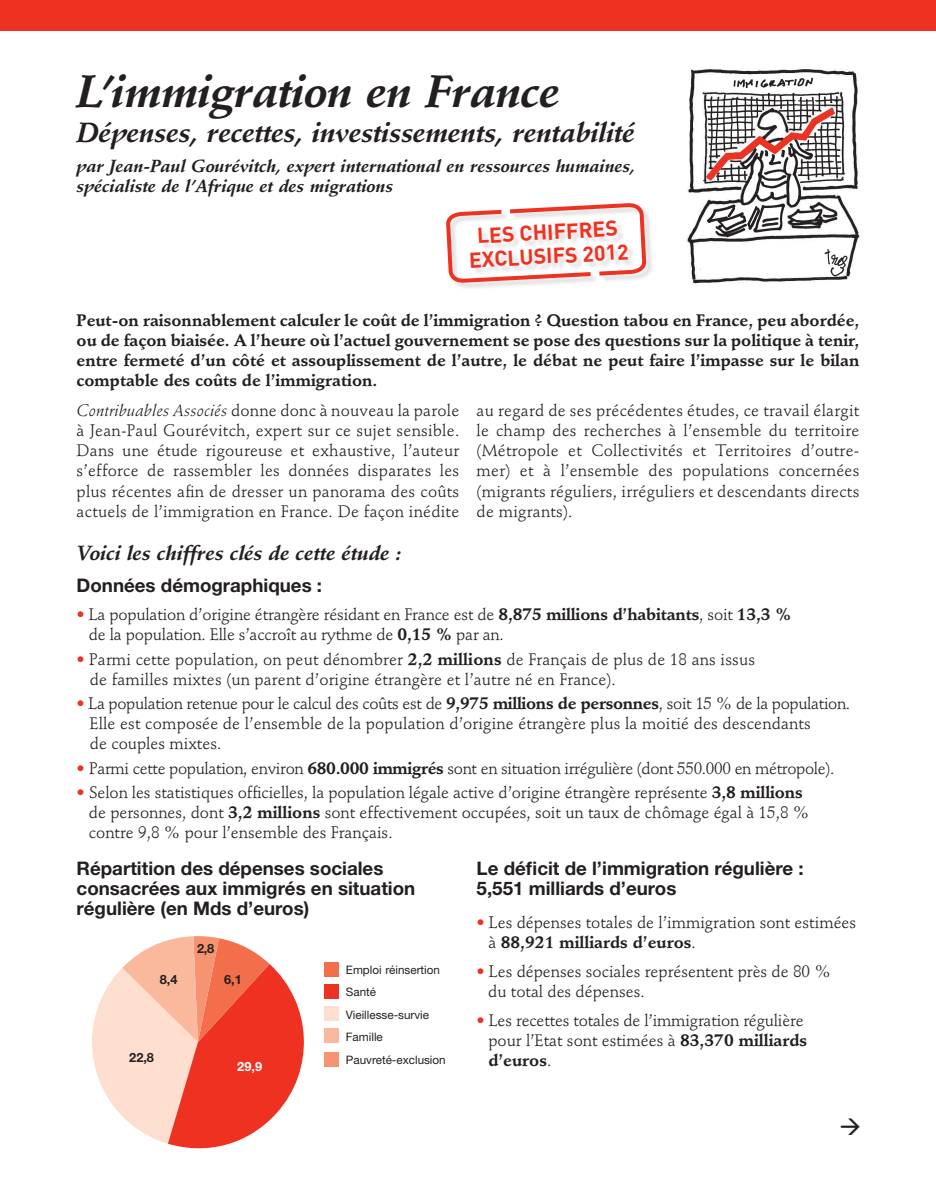
<style>
.page{position:relative;width:936px;height:1183px;background:#fff}
.page>*{position:absolute;margin:0;border:0;box-sizing:border-box;transform-origin:0 0}
.t1{font:italic 700 44.7px "Stempel Schneidler";letter-spacing:-.01em;color:#231f20}
.t2{font:italic 700 27.3px "Stempel Schneidler";letter-spacing:-.01em;color:#231f20}
.t3{font:700 21.3px/23.9px "DIN";color:#ef3122;text-align:center}
.t4{font:italic 700 20.1px "Stempel Schneidler";color:#231f20}
.t5{font:700 18.75px/20.1px "Helvetica Neue";color:#231f20}
.t6{font:italic 700 17.25px/20.7px "Stempel Schneidler";color:#231f20}
.t7{font:16.5px/20.1px "Stempel Schneidler";color:#231f20}
.t8{font:700 16.5px/20.1px "Stempel Schneidler";color:#231f20;text-align:justify}
.t9{font:16.5px "Stempel Schneidler";letter-spacing:-.02em;color:#231f20}
.t10{font:700 12.75px "Helvetica Neue";color:#231f20}
.t11{font:700 12.75px "Helvetica Neue";color:#fff}
.t12{font:11.7px/22.5px "Helvetica Neue";color:#231f20}
.s1{font-style:italic}
.s2{color:#ef3122}
.s3{font-weight:700}
</style>
<div class="page">
<div style="left:0;top:0;width:935px;height:31px;background:#ef3122"></div>
<img style="left:687px;top:69px;width:173px;height:215px">
<svg style="left:699px;top:102px;width:143px;height:86px"></svg>
<div style="left:447px;top:204px;width:207px;height:87px;background:#231f20;opacity:.15"></div>
<svg style="left:447px;top:204px;width:198px;height:87px"></svg>
<svg style="left:92px;top:936px;width:212px;height:213px"></svg>
<div style="left:324px;top:962px;width:15px;height:14px;background:#f36e4a"></div>
<div style="left:324px;top:983px;width:15px;height:15px;background:#ef3122"></div>
<div style="left:324px;top:1005px;width:15px;height:15px;background:#fddecf"></div>
<div style="left:324px;top:1028px;width:15px;height:14px;background:#fab89c"></div>
<div style="left:324px;top:1051px;width:15px;height:15px;background:#f69371"></div>
<h1 class="t1" style="left:77px;top:65px;width:485px">L’immigration en France</h1>
<h2 class="t2" style="left:77px;top:116px;width:559px">Dépenses, recettes, investissements, rentabilité</h2>
<p class="t6" style="left:77px;top:155px;width:560px">par Jean-Paul Gourévitch, expert international en ressources humaines, spécialiste de l’Afrique et des migrations</p>
<p class="t3" style="left:467px;top:223px;width:161px;rotate:-3deg">Les chiffres exclusifs 2012</p>
<p class="t8" style="left:77px;top:310px;width:784px">Peut-on raisonnablement calculer le coût de l’immigration ? Question tabou en France, peu abordée, ou de façon biaisée. A l’heure où l’actuel gouvernement se pose des questions sur la politique à tenir, entre fermeté d’un côté et assouplissement de l’autre, le débat ne peut faire l’impasse sur le bilan comptable des coûts de l’immigration.</p>
<p class="t7" style="left:77px;top:400px;width:384px;text-align:justify"><span class="s1">Contribuables Associés</span> donne donc à nouveau la parole à Jean-Paul Gourévitch, expert sur ce sujet sensible.<br>Dans une étude rigoureuse et exhaustive, l’auteur s’efforce de rassembler les données disparates les plus récentes afin de dresser un panorama des coûts actuels de l’immigration en France. De façon inédite</p>
<p class="t7" style="left:476px;top:400px;width:384px;text-align:justify">au regard de ses précédentes études, ce travail élargit le champ des recherches à l’ensemble du territoire (Métropole et Collectivités et Territoires d’outre&shy;mer) et à l’ensemble des populations concernées (migrants réguliers, irréguliers et descendants directs de migrants).</p>
<p class="t4" style="left:77px;top:541px;width:326px">Voici les chiffres clés de cette étude :</p>
<p class="t5" style="left:77px;top:574px;width:247px">Données démographiques :</p>
<p class="t7" style="left:89px;top:604px;width:704px;text-indent:-12px"><span class="s2">•</span> La population d’origine étrangère résidant en France est de <span class="s3">8,875 millions d’habitants</span>, soit <span class="s3">13,3 % </span>de la population. Elle s’accroît au rythme de <span class="s3">0,15 %</span> par an.</p>
<p class="t7" style="left:90px;top:649px;width:666px;text-indent:-13px"><span class="s2">•</span> Parmi cette population, on peut dénombrer <span class="s3">2,2 millions</span> de Français de plus de 18 ans issus de familles mixtes (un parent d’origine étrangère et l’autre né en France).</p>
<p class="t7" style="left:89px;top:693px;width:762px;text-indent:-13px"><span class="s2">•</span> La population retenue pour le calcul des coûts est de <span class="s3">9,975 millions de personnes</span>, soit 15 % de la population.<br>Elle est composée de l’ensemble de la population d’origine étrangère plus la moitié des descendants<br>de couples mixtes.</p>
<p class="t9" style="left:77px;top:758px;width:759px"><span class="s2">•</span> Parmi cette population, environ <span class="s3">680.000 immigrés</span> sont en situation irrégulière (dont 550.000 en métropole).</p>
<p class="t7" style="left:89px;top:782px;width:722px;text-indent:-12px"><span class="s2">•</span> Selon les statistiques officielles, la population légale active d’origine étrangère représente <span class="s3">3,8 millions </span>de personnes, dont <span class="s3">3,2 millions</span> sont effectivement occupées, soit un taux de chômage égal à 15,8 % contre 9,8 % pour l’ensemble des Français.</p>
<p class="t5" style="left:77px;top:857px;width:340px">Répartition des dépenses sociales consacrées aux immigrés en situation régulière (en Mds d’euros)</p>
<p class="t5" style="left:476px;top:857px;width:328px">Le déficit de l’immigration régulière :<br>5,551 milliards d’euros</p>
<p class="t7" style="left:488px;top:912px;width:369px;text-indent:-12px"><span class="s2">•</span> Les dépenses totales de l’immigration sont estimées à <span class="s3">88,921 milliards d’euros</span>.</p>
<p class="t7" style="left:488px;top:961px;width:344px;text-indent:-12px"><span class="s2">•</span> Les dépenses sociales représentent près de 80 % du total des dépenses.</p>
<p class="t7" style="left:488px;top:1010px;width:320px;text-indent:-12px"><span class="s2">•</span> Les recettes totales de l’immigration régulière pour l’Etat sont estimées à <span class="s3">83,370 milliards d’euros</span>.</p>
<p class="t10" style="left:197px;top:940px;width:18px">2,8</p>
<p class="t10" style="left:160px;top:971px;width:19px">8,4</p>
<p class="t12" style="left:346px;top:957px;width:101px">Emploi réinsertion<br>Santé<br>Vieillesse-survie<br>Famille<br>Pauvreté-exclusion</p>
<p class="t10" style="left:224px;top:971px;width:19px">6,1</p>
<p class="t10" style="left:129px;top:1049px;width:26px">22,8</p>
<p class="t11" style="left:237px;top:1057px;width:26px">29,9</p>
</div>
